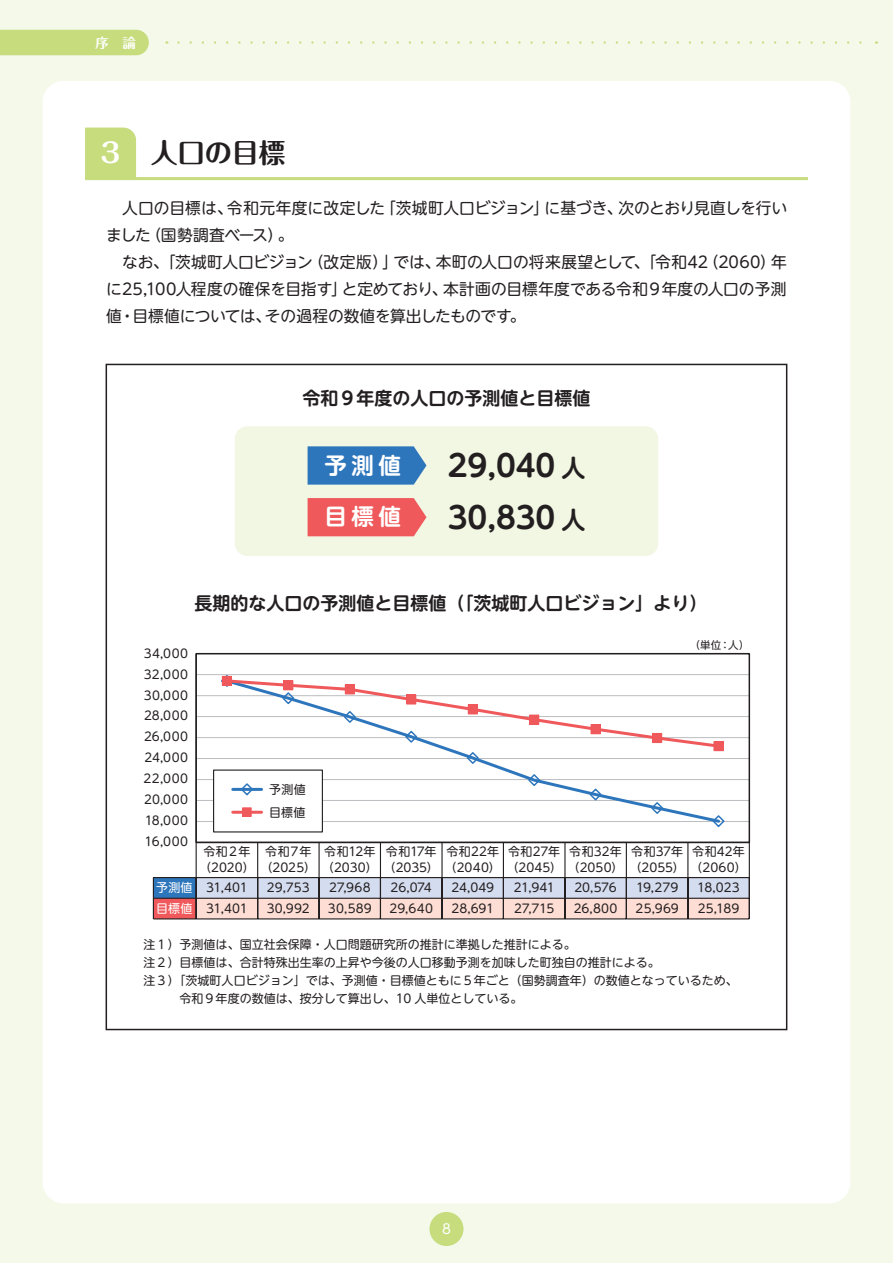
<style>
.page{position:relative;width:893px;height:1263px;background:#f4f9e9}
.page>*{position:absolute;margin:0;border:0;box-sizing:border-box;transform-origin:0 0}
.t1{font:700 30px/51.8px "UD Shin M Go Pro De";color:#231f20}
.t2{font:700 27px "Maru Fo Pro";color:#231f20}
.t3{font:700 22.5px "UD Shin M Go Pro De";letter-spacing:.2em;color:#fff}
.t4{font:700 18px "UD Shin M Go Pro De";color:#231f20}
.t5{font:15.75px/27px "UD Shin M Go Pro";letter-spacing:-.01em;color:#231f20}
.t6{font:700 13.5px "Maru Fo Pro";color:#fff}
.t7{font:13.5px "UD Shin M Go Pro";color:#fff}
.t8{font:12px/15.6px "UD Shin M Go Pro";color:#231f20}
.t9{font:12px/15.6px "UD Shin M Go Pro";letter-spacing:.02em;color:#231f20}
.t10{font:10.5px "UD Shin M Go Pro";color:#231f20}
.s1{color:#fff}
.s2{font-size:24px}
</style>
<div class="page">
<div style="left:43px;top:81px;width:807px;height:1122px;background:#fff;border-radius:21px"></div>
<div style="left:429px;top:1212px;width:34px;height:34px;background:#c6dc7d;border-radius:50%"></div>
<div style="left:0;top:30px;width:149px;height:25px;background:#c6dc7d"></div>
<svg style="left:178px;top:41px;width:684px;height:3px"></svg>
<div style="left:235px;top:426px;width:423px;height:130px;background:#f1f7e3;border-radius:13px"></div>
<div style="left:85px;top:128px;width:51px;height:49px;background:#c6dc7d"></div>
<hr style="left:85px;top:177px;width:723px;height:3px;background:#c6dc7d">
<svg style="left:308px;top:446px;width:118px;height:39px;background:#3b7ebe"></svg>
<svg style="left:308px;top:498px;width:118px;height:38px;background:#f06161"></svg>
<div style="left:153px;top:898px;width:43px;height:21px;background:#f0595b"></div>
<div style="left:153px;top:877px;width:43px;height:21px;background:#2e76bc"></div>
<div style="left:196px;top:898px;width:553px;height:21px;background:#fdddd4"></div>
<div style="left:196px;top:877px;width:553px;height:21px;background:#d4dcef"></div>
<hr style="left:196px;top:821px;width:553px;height:1px;background:#bcbdc0">
<hr style="left:196px;top:800px;width:553px;height:1px;background:#bcbdc0">
<hr style="left:196px;top:779px;width:553px;height:1px;background:#bcbdc0">
<hr style="left:196px;top:758px;width:553px;height:1px;background:#bcbdc0">
<hr style="left:196px;top:737px;width:553px;height:1px;background:#bcbdc0">
<hr style="left:196px;top:716px;width:553px;height:1px;background:#bcbdc0">
<hr style="left:196px;top:695px;width:553px;height:1px;background:#bcbdc0">
<hr style="left:196px;top:674px;width:553px;height:1px;background:#bcbdc0">
<div style="left:195px;top:653px;width:555px;height:190px;border:2px solid #231f20"></div>
<hr style="left:196px;top:654px;width:1px;height:188px;background:#231f20">
<hr style="left:196px;top:842px;width:553px;height:1px;background:#231f20">
<hr style="left:196px;top:842px;width:1px;height:35px;background:#231f20">
<hr style="left:257px;top:842px;width:1px;height:35px;background:#231f20">
<hr style="left:318px;top:842px;width:2px;height:35px;background:#231f20">
<hr style="left:380px;top:842px;width:1px;height:35px;background:#231f20">
<hr style="left:441px;top:842px;width:2px;height:35px;background:#231f20">
<hr style="left:503px;top:842px;width:1px;height:35px;background:#231f20">
<hr style="left:564px;top:842px;width:1px;height:35px;background:#231f20">
<hr style="left:626px;top:842px;width:1px;height:35px;background:#231f20">
<hr style="left:687px;top:842px;width:1px;height:35px;background:#231f20">
<hr style="left:749px;top:842px;width:1px;height:35px;background:#231f20">
<hr style="left:153px;top:877px;width:596px;height:1px;background:#231f20">
<hr style="left:318px;top:877px;width:2px;height:21px;background:#231f20">
<hr style="left:441px;top:877px;width:2px;height:21px;background:#231f20">
<hr style="left:153px;top:898px;width:596px;height:1px;background:#231f20">
<svg style="left:153px;top:878px;width:1px;height:40px"></svg>
<hr style="left:153px;top:918px;width:596px;height:1px;background:#231f20">
<svg style="left:196px;top:878px;width:1px;height:40px"></svg>
<svg style="left:257px;top:878px;width:1px;height:40px"></svg>
<hr style="left:318px;top:898px;width:2px;height:21px;background:#231f20">
<svg style="left:380px;top:878px;width:1px;height:40px"></svg>
<hr style="left:441px;top:898px;width:2px;height:21px;background:#231f20">
<svg style="left:503px;top:878px;width:1px;height:40px"></svg>
<svg style="left:564px;top:878px;width:1px;height:40px"></svg>
<svg style="left:626px;top:878px;width:1px;height:40px"></svg>
<svg style="left:687px;top:878px;width:1px;height:40px"></svg>
<svg style="left:749px;top:877px;width:1px;height:42px"></svg>
<svg style="left:488px;top:765px;width:223px;height:56px"></svg>
<svg style="left:527px;top:773px;width:14px;height:14px"></svg>
<svg style="left:588px;top:787px;width:15px;height:15px"></svg>
<svg style="left:650px;top:801px;width:14px;height:14px"></svg>
<svg style="left:711px;top:815px;width:14px;height:12px"></svg>
<svg style="left:220px;top:675px;width:502px;height:90px"></svg>
<div style="left:222px;top:676px;width:9px;height:9px;background:#f0595b"></div>
<div style="left:222px;top:676px;width:10px;height:10px;border:1px solid #f0595b"></div>
<div style="left:284px;top:681px;width:9px;height:9px;background:#f0595b"></div>
<div style="left:283px;top:680px;width:10px;height:10px;border:1px solid #f0595b"></div>
<div style="left:345px;top:685px;width:9px;height:9px;background:#f0595b"></div>
<div style="left:345px;top:684px;width:10px;height:10px;border:1px solid #f0595b"></div>
<div style="left:407px;top:695px;width:9px;height:9px;background:#f0595b"></div>
<div style="left:406px;top:694px;width:10px;height:10px;border:1px solid #f0595b"></div>
<div style="left:468px;top:705px;width:9px;height:9px;background:#f0595b"></div>
<div style="left:468px;top:704px;width:10px;height:10px;border:1px solid #f0595b"></div>
<div style="left:530px;top:715px;width:9px;height:9px;background:#f0595b"></div>
<div style="left:529px;top:714px;width:10px;height:11px;border:1px solid #f0595b"></div>
<div style="left:591px;top:725px;width:9px;height:9px;background:#f0595b"></div>
<div style="left:590px;top:724px;width:11px;height:10px;border:1px solid #f0595b"></div>
<div style="left:653px;top:733px;width:9px;height:9px;background:#f0595b"></div>
<div style="left:652px;top:733px;width:10px;height:10px;border:1px solid #f0595b"></div>
<div style="left:714px;top:742px;width:9px;height:9px;background:#f0595b"></div>
<div style="left:713px;top:741px;width:11px;height:10px;border:1px solid #f0595b"></div>
<div style="left:214px;top:770px;width:108px;height:62px;background:#fff"></div>
<div style="left:213px;top:769px;width:110px;height:63px;border:1px solid #231f20"></div>
<hr style="left:233px;top:788px;width:29px;height:3px;background:#2e76bc">
<svg style="left:240px;top:783px;width:14px;height:13px"></svg>
<hr style="left:233px;top:811px;width:29px;height:3px;background:#f0595b">
<div style="left:243px;top:808px;width:8px;height:8px;background:#f0595b"></div>
<div style="left:242px;top:807px;width:10px;height:10px;border:1px solid #f0595b"></div>
<p class="t6" style="left:96px;top:32px;width:42px">序　論</p>
<h2 class="t2" style="left:97px;top:131px;width:190px"><span class="s1">３</span>　人口の目標</h2>
<h3 class="t5" style="left:106px;top:193px;width:683px">　人口の目標は、令和元年度に改定した「茨城町人口ビジョン」に基づき、次のとおり見直しを行いました（国勢調査ベース）。<br>　なお、「茨城町人口ビジョン（改定版）」では、本町の人口の将来展望として、「令和42（2060）年に25,100人程度の確保を目指す」と定めており、本計画の目標年度である令和９年度の人口の予測値・目標値については、その過程の数値を算出したものです。</h3>
<h3 class="t4" style="left:302px;top:384px;width:289px">令和９年度の人口の予測値と目標値</h3>
<h3 class="t3" style="left:325px;top:447px;width:78px">予測値</h3>
<h3 class="t3" style="left:325px;top:499px;width:78px">目標値</h3>
<h1 class="t1" style="left:448px;top:439px;width:139px">29,040 <span class="s2">人<br></span>30,830 <span class="s2">人</span></h1>
<h3 class="t4" style="left:194px;top:588px;width:514px">長期的な人口の予測値と目標値（「茨城町人口ビジョン」より）</h3>
<p class="t8" style="left:144px;top:645px;width:46px">34,000</p>
<p class="t8" style="left:144px;top:665px;width:46px">32,000</p>
<p class="t8" style="left:144px;top:686px;width:46px">30,000</p>
<p class="t8" style="left:144px;top:707px;width:45px">28,000</p>
<p class="t8" style="left:144px;top:728px;width:45px">26,000</p>
<p class="t8" style="left:144px;top:749px;width:45px">24,000</p>
<p class="t8" style="left:144px;top:770px;width:46px">22,000</p>
<p class="t8" style="left:144px;top:791px;width:45px">20,000</p>
<p class="t8" style="left:145px;top:812px;width:45px">18,000</p>
<p class="t8" style="left:269px;top:777px;width:38px;line-height:22.8px">予測値目標値</p>
<p class="t10" style="left:690px;top:636px;width:61px">（単位：人）</p>
<p class="t8" style="left:145px;top:833px;width:45px">16,000</p>
<p class="t8" style="left:199px;top:843px;width:56px;text-align:center">令和２年（2020）</p>
<p class="t8" style="left:261px;top:843px;width:56px;text-align:center">令和７年（2025）</p>
<p class="t8" style="left:322px;top:843px;width:57px">令和12年（2030）</p>
<p class="t8" style="left:384px;top:843px;width:56px">令和17年（2035）</p>
<p class="t9" style="left:445px;top:843px;width:57px">令和22年（2040）</p>
<p class="t8" style="left:507px;top:843px;width:57px">令和27年（2045）</p>
<p class="t8" style="left:568px;top:843px;width:57px">令和32年（2050）</p>
<p class="t8" style="left:630px;top:843px;width:56px">令和37年（2055）</p>
<p class="t9" style="left:691px;top:843px;width:57px">令和42年（2060）</p>
<p class="t8" style="left:156px;top:879px;width:93px"><span class="s1">予測値</span> 31,401</p>
<p class="t8" style="left:267px;top:879px;width:44px">29,753</p>
<p class="t8" style="left:329px;top:879px;width:43px">27,968</p>
<p class="t8" style="left:391px;top:879px;width:43px">26,074</p>
<p class="t8" style="left:451px;top:879px;width:44px">24,049</p>
<p class="t8" style="left:514px;top:879px;width:42px">21,941</p>
<p class="t8" style="left:574px;top:879px;width:44px">20,576</p>
<p class="t8" style="left:636px;top:879px;width:44px">19,279</p>
<p class="t8" style="left:697px;top:879px;width:44px">18,023</p>
<p class="t8" style="left:156px;top:900px;width:93px"><span class="s1">目標値</span> 31,401</p>
<p class="t8" style="left:267px;top:900px;width:45px">30,992</p>
<p class="t8" style="left:328px;top:900px;width:45px">30,589</p>
<p class="t8" style="left:390px;top:900px;width:45px">29,640</p>
<p class="t8" style="left:451px;top:900px;width:44px">28,691</p>
<p class="t8" style="left:514px;top:900px;width:42px">27,715</p>
<p class="t8" style="left:574px;top:900px;width:45px">26,800</p>
<p class="t8" style="left:635px;top:900px;width:45px">25,969</p>
<p class="t8" style="left:698px;top:900px;width:43px">25,189</p>
<p class="t8" style="left:144px;top:935px;width:595px;line-height:18px">注１）予測値は、国立社会保障・人口問題研究所の推計に準拠した推計による。<br>注２）目標値は、合計特殊出生率の上昇や今後の人口移動予測を加味した町独自の推計による。<br>注３）「茨城町人口ビジョン」では、予測値・目標値ともに５年ごと（国勢調査年）の数値となっているため、　　　令和９年度の数値は、按分して算出し、10 人単位としている。</p>
<p class="t7" style="left:442px;top:1218px;width:10px">8</p>
</div>
